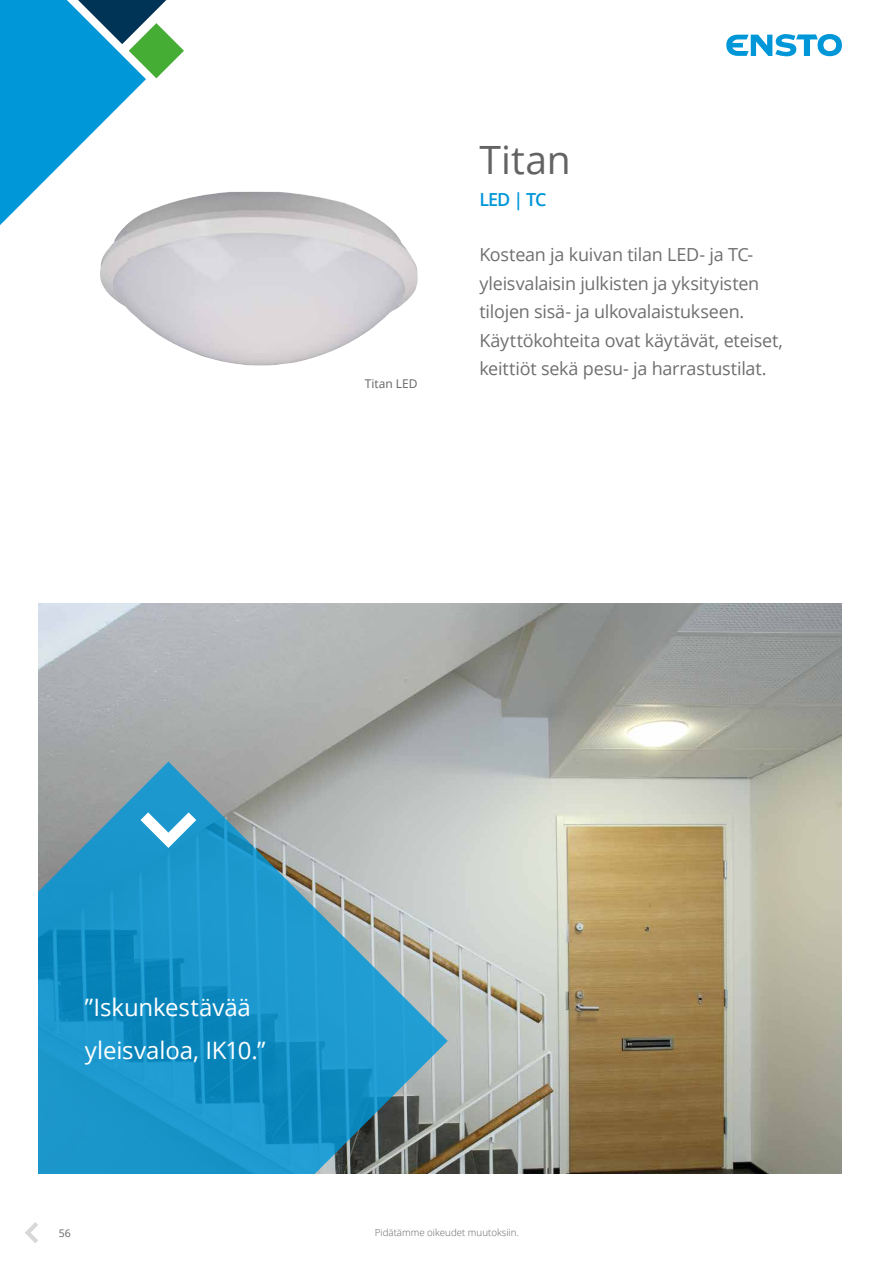
<style>
.page{position:relative;width:893px;height:1263px;background:#fff}
.page>*{position:absolute;margin:0;border:0;box-sizing:border-box;transform-origin:0 0}
.t1{font:39px "Open Sans";letter-spacing:.005em;color:#646363}
.t2{font:24px/43.5px "Open Sans";letter-spacing:-.005em;color:#fff}
.t3{font:18px/28.5px "Open Sans";letter-spacing:-.015em;color:#706f6f}
.t4{font:600 18px "Open Sans";color:#0097d9}
.t5{font:12px "Open Sans";color:#646363}
.t6{font:10.5px "Open Sans";color:#646363}
.t7{font:300 9.75px "Open Sans";color:#646363}
</style>
<div class="page">
<svg style="left:726px;top:34px;width:116px;height:22px"></svg>
<svg style="left:0;top:0;width:184px;height:225px"></svg>
<svg style="left:25px;top:1222px;width:13px;height:21px"></svg>
<img style="left:100px;top:192px;width:318px;height:174px">
<img style="left:38px;top:604px;width:804px;height:570px">
<svg style="left:38px;top:761px;width:410px;height:413px"></svg>
<svg style="left:140px;top:812px;width:56px;height:36px"></svg>
<h1 class="t1" style="left:479px;top:133px;width:93px">Titan</h1>
<p class="t5" style="left:365px;top:376px;width:54px">Titan LED</p>
<p class="t4" style="left:479px;top:187px;width:69px">LED | TC</p>
<p class="t3" style="left:479px;top:240px;width:305px">Kostean ja kuivan tilan LED- ja TC&shy;yleisvalaisin julkisten ja yksityisten tilojen sisä- ja ulkovalaistukseen.<br>Käyttökohteita ovat käytävät, eteiset, keittiöt sekä pesu- ja harrastustilat.</p>
<h2 class="t2" style="left:85px;top:984px;width:182px">”Iskunkestävää yleisvaloa, IK10.”</h2>
<p class="t6" style="left:59px;top:1226px;width:14px">56</p>
<p class="t7" style="left:375px;top:1226px;width:145px">Pidätämme oikeudet muutoksiin.</p>
</div>
